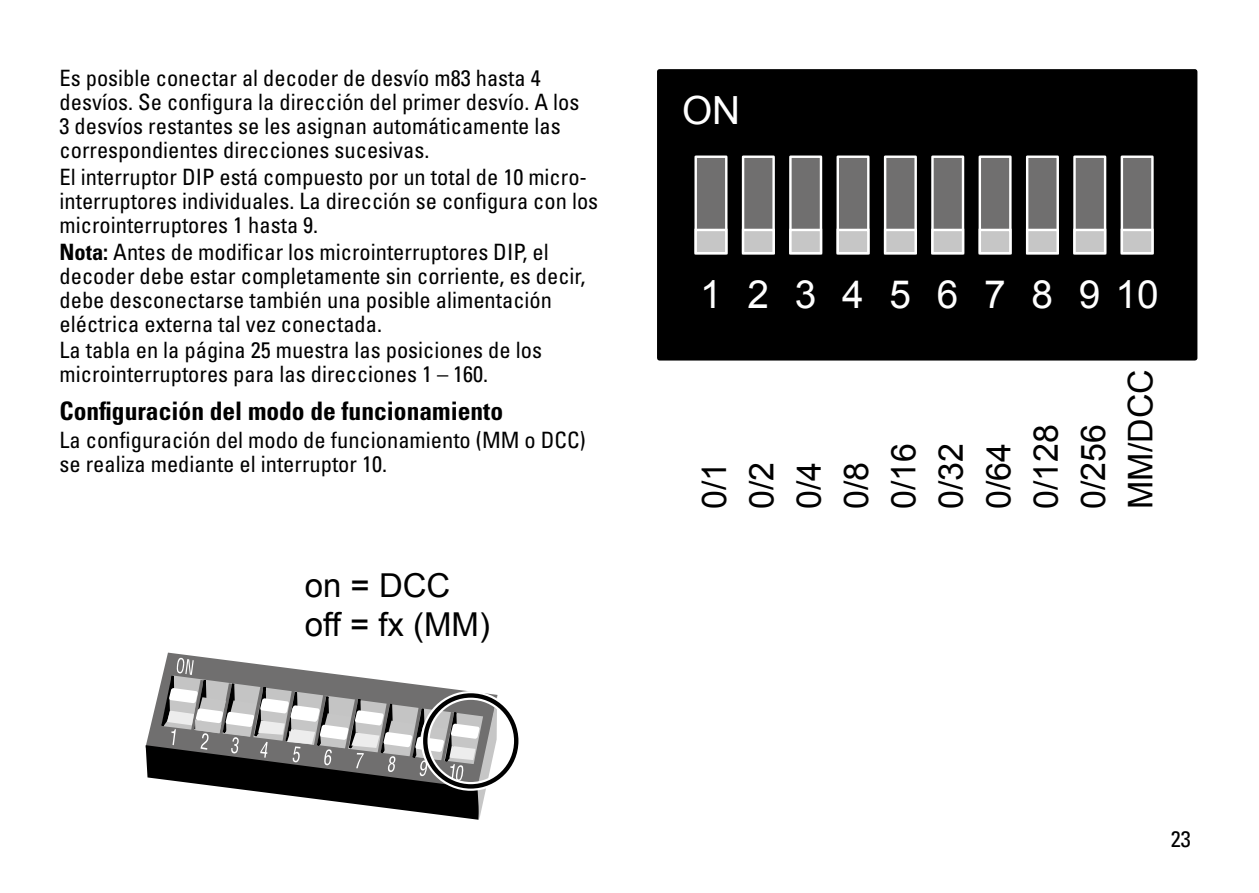
<style>
.page{position:relative;width:1259px;height:893px;background:#fff}
.page>*{position:absolute;margin:0;border:0;box-sizing:border-box;transform-origin:0 0}
.t1{font:38.7px "Arial";letter-spacing:.665em;color:#fff}
.t2{font:33.9px/47.4px "Arial";color:#000}
.t3{font:33px/39.6px "Arial";color:#000}
.t4{font:700 condensed 25.5px "Univers";color:#000}
.t5{font:condensed 22.5px/24px "Univers";color:#000}
.s1{font-weight:700}
</style>
<div class="page">
<svg style="left:145px;top:657px;width:352px;height:163px"></svg>
<div style="left:421px;top:691px;width:99px;height:100px;border:9px solid #fff;border-radius:50%"></div>
<div style="left:423px;top:693px;width:95px;height:96px;border:4px solid #000;border-radius:50%"></div>
<div style="left:659px;top:72px;width:536px;height:286px;background:#000"></div>
<div style="left:657px;top:69px;width:540px;height:292px;border:5px solid #000"></div>
<div style="left:695px;top:157px;width:31px;height:96px;background:#706f6f"></div>
<div style="left:694px;top:156px;width:33px;height:98px;border:2px solid #fff"></div>
<div style="left:695px;top:230px;width:31px;height:23px;background:#c6c6c6"></div>
<div style="left:694px;top:229px;width:33px;height:25px;border:2px solid #fff"></div>
<div style="left:743px;top:157px;width:30px;height:96px;background:#706f6f"></div>
<div style="left:742px;top:156px;width:33px;height:98px;border:2px solid #fff"></div>
<div style="left:743px;top:230px;width:30px;height:23px;background:#c6c6c6"></div>
<div style="left:742px;top:229px;width:33px;height:25px;border:2px solid #fff"></div>
<div style="left:790px;top:157px;width:31px;height:96px;background:#706f6f"></div>
<div style="left:789px;top:156px;width:33px;height:98px;border:2px solid #fff"></div>
<div style="left:790px;top:230px;width:31px;height:23px;background:#c6c6c6"></div>
<div style="left:789px;top:229px;width:33px;height:25px;border:2px solid #fff"></div>
<div style="left:838px;top:157px;width:30px;height:96px;background:#706f6f"></div>
<div style="left:836px;top:156px;width:33px;height:98px;border:2px solid #fff"></div>
<div style="left:838px;top:230px;width:30px;height:23px;background:#c6c6c6"></div>
<div style="left:836px;top:229px;width:33px;height:25px;border:2px solid #fff"></div>
<div style="left:885px;top:157px;width:30px;height:96px;background:#706f6f"></div>
<div style="left:884px;top:156px;width:33px;height:98px;border:2px solid #fff"></div>
<div style="left:885px;top:230px;width:30px;height:23px;background:#c6c6c6"></div>
<div style="left:884px;top:229px;width:33px;height:25px;border:2px solid #fff"></div>
<div style="left:932px;top:157px;width:31px;height:96px;background:#706f6f"></div>
<div style="left:931px;top:156px;width:33px;height:98px;border:2px solid #fff"></div>
<div style="left:932px;top:230px;width:31px;height:23px;background:#c6c6c6"></div>
<div style="left:931px;top:229px;width:33px;height:25px;border:2px solid #fff"></div>
<div style="left:979px;top:157px;width:31px;height:96px;background:#706f6f"></div>
<div style="left:978px;top:156px;width:33px;height:98px;border:2px solid #fff"></div>
<div style="left:979px;top:230px;width:31px;height:23px;background:#c6c6c6"></div>
<div style="left:978px;top:229px;width:33px;height:25px;border:2px solid #fff"></div>
<div style="left:1027px;top:157px;width:30px;height:96px;background:#706f6f"></div>
<div style="left:1026px;top:156px;width:33px;height:98px;border:2px solid #fff"></div>
<div style="left:1027px;top:230px;width:30px;height:23px;background:#c6c6c6"></div>
<div style="left:1026px;top:229px;width:33px;height:25px;border:2px solid #fff"></div>
<div style="left:1074px;top:157px;width:31px;height:96px;background:#706f6f"></div>
<div style="left:1073px;top:156px;width:33px;height:98px;border:2px solid #fff"></div>
<div style="left:1074px;top:230px;width:31px;height:23px;background:#c6c6c6"></div>
<div style="left:1073px;top:229px;width:33px;height:25px;border:2px solid #fff"></div>
<div style="left:1122px;top:157px;width:30px;height:96px;background:#706f6f"></div>
<div style="left:1120px;top:156px;width:33px;height:98px;border:2px solid #fff"></div>
<div style="left:1122px;top:230px;width:30px;height:23px;background:#c6c6c6"></div>
<div style="left:1120px;top:229px;width:33px;height:25px;border:2px solid #fff"></div>
<p class="t5" style="left:60px;top:66px;width:521px">Es posible conectar al decoder de desvío m83 hasta 4 desvíos. Se configura la dirección del primer desvío. A los 3 desvíos restantes se les asignan automáticamente las correspondientes direcciones sucesivas.</p>
<p class="t5" style="left:60px;top:164px;width:540px">El interruptor DIP está compuesto por un total de 10 micro&shy;interruptores individuales. La dirección se configura con los microinterruptores 1 hasta 9.</p>
<p class="t5" style="left:60px;top:239px;width:527px"><span class="s1">Nota:</span> Antes de modificar los microinterruptores DIP, el decoder debe estar completamente sin corriente, es decir, debe desconectarse también una posible alimentación eléctrica externa tal vez conectada.</p>
<p class="t5" style="left:60px;top:337px;width:484px">La tabla en la página 25 muestra las posiciones de los microinterruptores para las direcciones 1 – 160.</p>
<p class="t4" style="left:60px;top:395px;width:445px">Configuración del modo de funcionamiento</p>
<p class="t5" style="left:60px;top:428px;width:528px">La configuración del modo de funcionamiento (MM o DCC) se realiza mediante el interruptor 10.</p>
<h3 class="t3" style="left:305px;top:566px;width:187px">on = DCC off = fx (MM)</h3>
<h1 class="t1" style="left:682px;top:85px;width:60px">ON</h1>
<h1 class="t1" style="left:700px;top:269px;width:460px">12345678910</h1>
<h2 class="t2" style="left:691px;top:509px;width:141px;rotate:-90deg">0/1<br>0/2<br>0/4<br>0/8<br>0/16<br>0/32<br>0/64<br>0/128<br>0/256<br>MM/DCC</h2>
<p class="t5" style="left:1171px;top:826px;width:21px">23</p>
</div>
